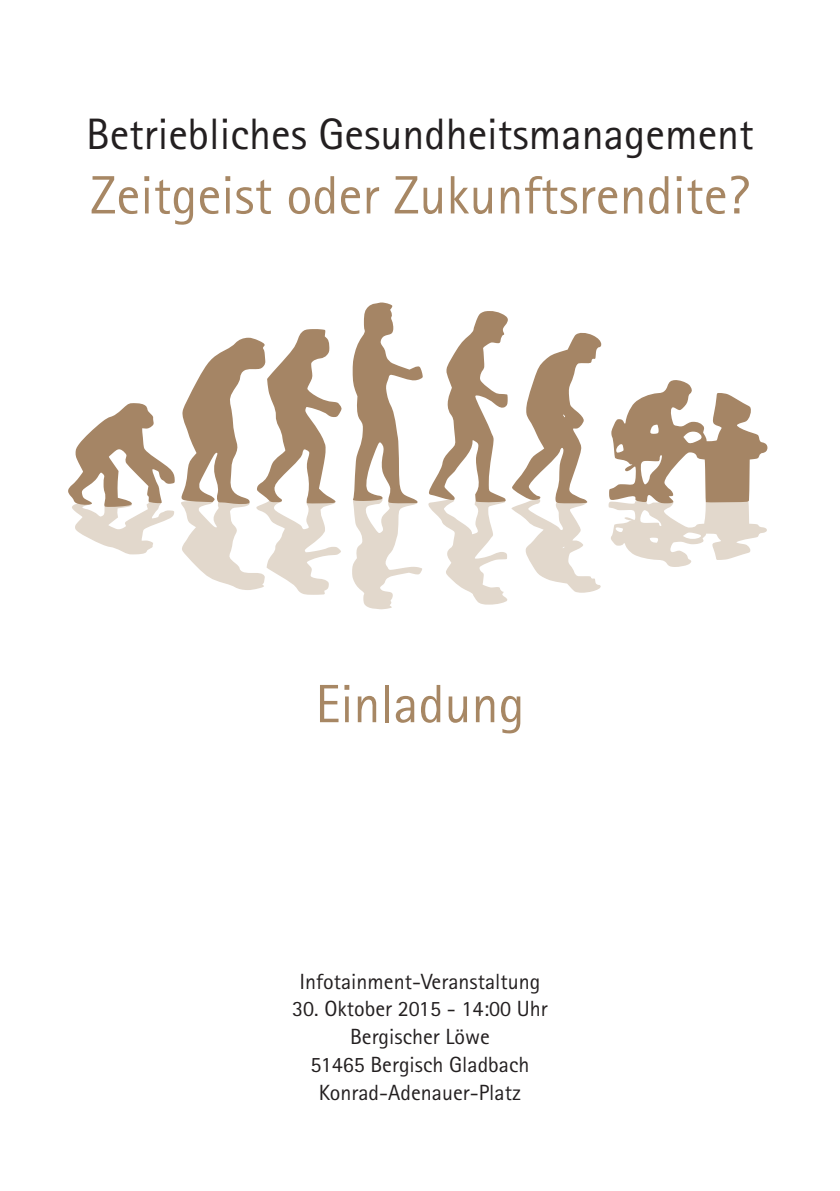
<style>
.page{position:relative;width:840px;height:1191px;background:#fff}
.page>*{position:absolute;margin:0;border:0;box-sizing:border-box;transform-origin:0 0}
.t1{font:54px "Agfa Rotis Sans Serif";color:#a78764}
.t2{font:44px "Agfa Rotis Sans Serif";color:#231f20}
.t3{font:22px/28px "Agfa Rotis Sans Serif";color:#231f20;text-align:center}
</style>
<div class="page">
<svg style="left:72px;top:507px;width:694px;height:102px"></svg>
<svg style="left:68px;top:302px;width:699px;height:205px"></svg>
<h2 class="t2" style="left:86px;top:108px;width:669px">Betriebliches Gesundheitsmanagement</h2>
<h1 class="t1" style="left:90px;top:163px;width:660px">Zeitgeist oder Zukunftsrendite?</h1>
<h1 class="t1" style="left:315px;top:672px;width:210px">Einladung</h1>
<p class="t3" style="left:299px;top:967px;width:242px">Infotainment-Veranstaltung</p>
<p class="t3" style="left:292px;top:994px;width:257px">30. Oktober 2015 - 14:00 Uhr<br>Bergischer Löwe<br>51465 Bergisch Gladbach<br>Konrad-Adenauer-Platz</p>
</div>
